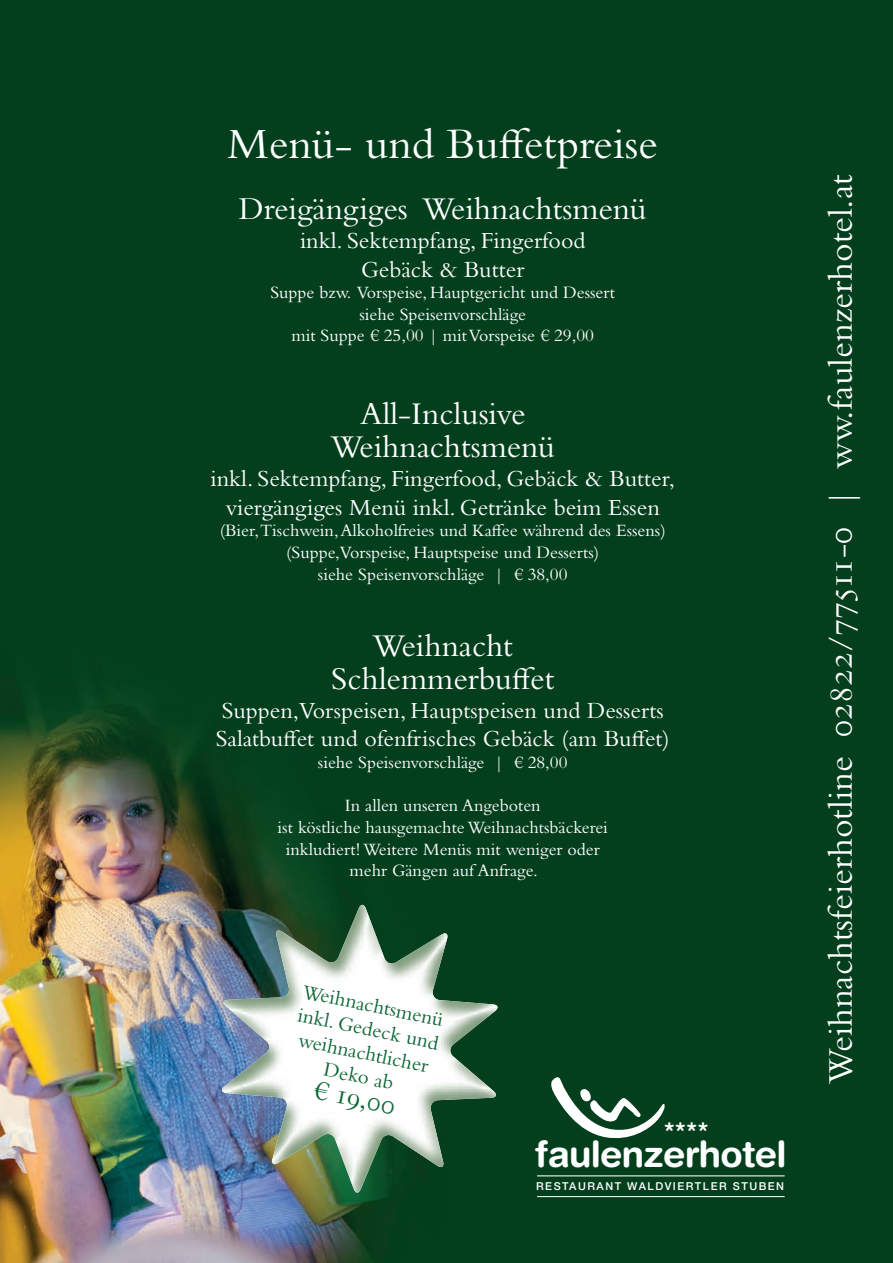
<style>
.page{position:relative;width:893px;height:1263px;background:#fff}
.page>*{position:absolute;margin:0;border:0;box-sizing:border-box;transform-origin:0 0}
.t1{font:45px "Bembo Std";color:#fff}
.t2{font:700 36.6px "Helvetica Rounded LT Std";letter-spacing:-.02em;color:#fff}
.t3{font:36px "Bembo Std";color:#fff}
.t4{font:33px/33px "Bembo Std";color:#fff;text-align:center}
.t5{font:28.5px "Bembo Std";color:#0b6635}
.t6{font:700 24.3px "Helvetica Rounded LT Std";color:#fff}
.t7{font:24px/28.8px "Bembo Std";color:#fff;text-align:center}
.t8{font:21px/24px "Bembo Std";color:#0b6635;text-align:center}
.t9{font:18px/21.6px "Bembo Std";color:#fff;text-align:center}
.t10{font:500 10.95px "Helvetica Neue LT Std";letter-spacing:.14em;color:#fff}
</style>
<div class="page">
<img style="left:0;top:0;width:893px;height:1263px">
<svg style="left:550px;top:1076px;width:115px;height:65px"></svg>
<hr style="left:537px;top:1175px;width:248px;height:1px;background:#fff">
<hr style="left:537px;top:1196px;width:248px;height:1px;background:#fff">
<img style="left:222px;top:905px;width:275px;height:287px">
<h1 class="t1" style="left:228px;top:117px;width:432px">Menü- und Buffetpreise</h1>
<h3 class="t4" style="left:239px;top:192px;width:410px">Dreigängiges Weihnachtsmenü</h3>
<h3 class="t7" style="left:300px;top:225px;width:287px">inkl. Sektempfang, Fingerfood<br>Gebäck &amp; Butter</h3>
<p class="t9" style="left:270px;top:281px;width:346px">Suppe bzw. Vorspeise, Hauptgericht und Dessert siehe Speisenvorschläge<br>mit Suppe € 25,00 | mit Vorspeise € 29,00</p>
<h3 class="t4" style="left:330px;top:397px;width:226px">All-Inclusive<br>Weihnachtsmenü</h3>
<h3 class="t7" style="left:211px;top:464px;width:466px">inkl. Sektempfang, Fingerfood, Gebäck &amp; Butter, viergängiges Menü inkl. Getränke beim Essen</h3>
<p class="t9" style="left:220px;top:520px;width:447px">(Bier,Tischwein, Alkoholfreies und Kaffee während des Essens) (Suppe,Vorspeise, Hauptspeise und Desserts)<br>siehe Speisenvorschläge | € 38,00</p>
<h3 class="t4" style="left:331px;top:628px;width:225px">Weihnacht<br>Schlemmerbuffet</h3>
<h3 class="t7" style="left:216px;top:695px;width:455px;text-align:left">Suppen,Vorspeisen, Hauptspeisen und Desserts<br>Salatbuffet und ofenfrisches Gebäck (am Buffet)</h3>
<p class="t9" style="left:318px;top:751px;width:251px">siehe Speisenvorschläge | € 28,00</p>
<p class="t9" style="left:278px;top:794px;width:332px">In allen unseren Angeboten<br>ist köstliche hausgemachte Weihnachtsbäckerei inkludiert! Weitere Menüs mit weniger oder mehr Gängen auf Anfrage.</p>
<p class="t8" style="left:306px;top:978px;width:145px;rotate:12deg">Weihnachtsmenü inkl. Gedeck und weihnachtlicher<br>Deko ab</p>
<h3 class="t5" style="left:317px;top:1072px;width:84px;rotate:12deg">€ 19,00</h3>
<h3 class="t6" style="left:664px;top:1116px;width:47px">****</h3>
<h2 class="t2" style="left:535px;top:1132px;width:253px">faulenzerhotel</h2>
<p class="t10" style="left:536px;top:1180px;width:250px">RESTAURANT WALDVIERTLER STUBEN</p>
<h3 class="t3" style="left:819px;top:1084px;width:911px;rotate:-90deg">Weihnachtsfeierhotline 02822/77511-0 | ww.faulenzerhotel.at</h3>
</div>
